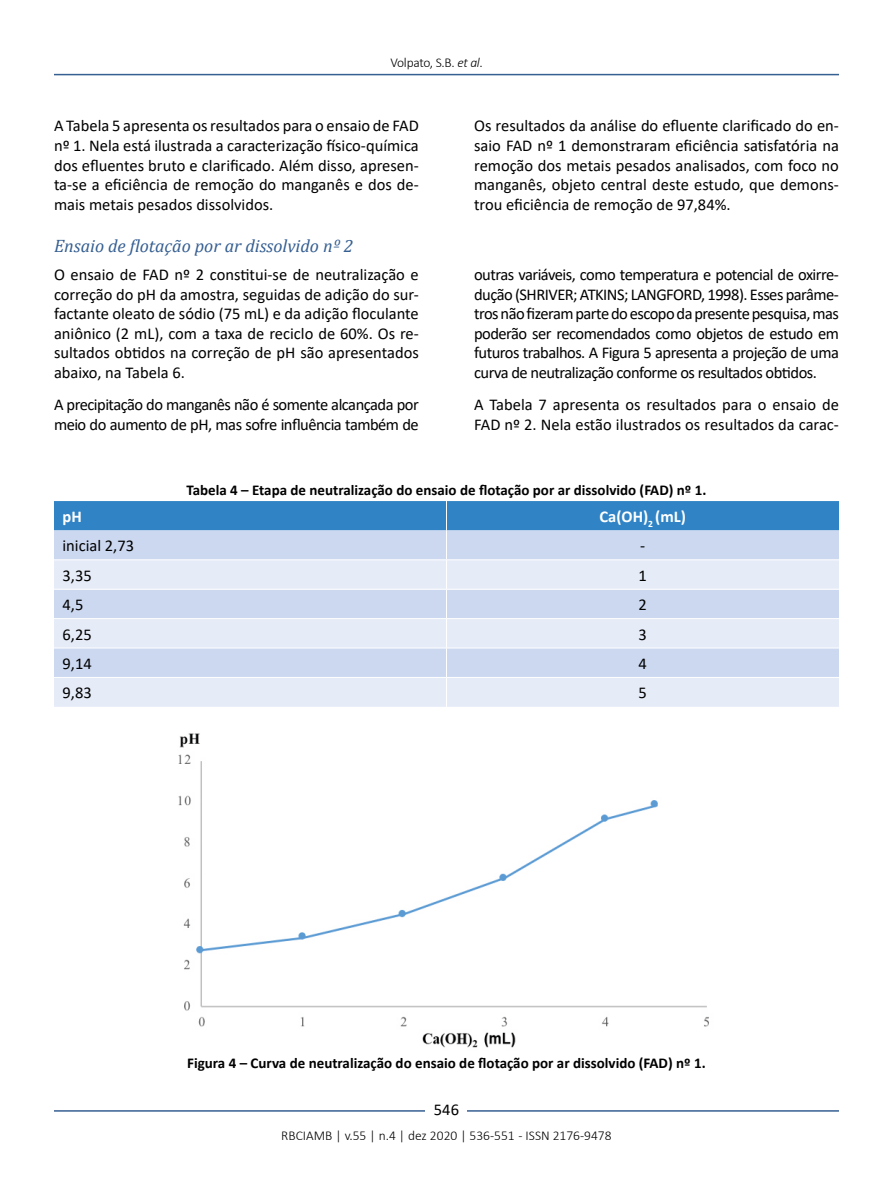
<style>
.page{position:relative;width:893px;height:1191px;background:#fff}
.page>*{position:absolute;margin:0;border:0;box-sizing:border-box;transform-origin:0 0}
.t1{font:italic 18px "Cambria";color:#365f92}
.t2{font:16.5px/19.5px "Calibri";color:#000;text-align:justify}
.t3{font:16.5px/19.5px "Calibri";letter-spacing:-.03em;color:#000}
.t4{font:700 16.5px "Calibri";color:#fff}
.t5{font:700 15px "Calibri";color:#000}
.t6{font:300 13.5px "Calibri";color:#000}
.t7{font:300 13.5px "Calibri";letter-spacing:-.025em;color:#000}
.s1{font-style:italic}
</style>
<div class="page">
<hr style="left:54px;top:74px;width:785px;height:1px;background:#365f92">
<hr style="left:54px;top:1110px;width:785px;height:1px;background:#365f92">
<div style="left:426px;top:1096px;width:41px;height:26px;background:#fff"></div>
<svg style="left:54px;top:501px;width:785px;height:206px;background:#c1d5ed"></svg>
<img style="left:178px;top:733px;width:531px;height:315px">
<p class="t7" style="left:390px;top:54px;width:94px">Volpato, S.B. <span class="s1">et al</span>.</p>
<p class="t2" style="left:54px;top:116px;width:366px">A Tabela 5 apresenta os resultados para o ensaio de FAD nº 1. Nela está ilustrada a caracterização físico‑química dos efluentes bruto e clarificado. Além disso, apresen&shy;ta-se a eficiência de remoção do manganês e dos de&shy;mais metais pesados dissolvidos.</p>
<p class="t2" style="left:474px;top:116px;width:366px">Os resultados da análise do efluente clarificado do en&shy;saio FAD nº 1 demonstraram eficiência satisfatória na remoção dos metais pesados analisados, com foco no manganês, objeto central deste estudo, que demons&shy;trou eficiência de remoção de 97,84%.</p>
<p class="t1" style="left:54px;top:233px;width:301px">Ensaio de flotação por ar dissolvido nº 2</p>
<p class="t2" style="left:54px;top:265px;width:366px">O ensaio de FAD nº 2 constitui-se de neutralização e correção do pH da amostra, seguidas de adição do sur&shy;factante oleato de sódio (75 mL) e da adição floculante aniônico (2 mL), com a taxa de reciclo de 60%. Os re&shy;sultados obtidos na correção de pH são apresentados abaixo, na Tabela 6.</p>
<p class="t3" style="left:54px;top:394px;width:366px">A precipitação do manganês não é somente alcançada por meio do aumento de pH, mas sofre influência também de</p>
<p class="t2" style="left:474px;top:265px;width:366px">outras variáveis, como temperatura e potencial de oxirre&shy;dução (SHRIVER; ATKINS; LANGFORD, 1998). Esses parâme&shy;tros não fizeram parte do escopo da presente pesquisa, mas poderão ser recomendados como objetos de estudo em futuros trabalhos. A -Figura 5 apresenta a projeção de uma curva de neutralização conforme os resultados obtidos.</p>
<p class="t2" style="left:474px;top:394px;width:366px">A Tabela 7 apresenta os resultados para o ensaio de<br>FAD nº 2. Nela estão ilustrados os resultados da carac-</p>
<p class="t5" style="left:186px;top:479px;width:521px">Tabela 4 – Etapa de neutralização do ensaio de flotação por ar dissolvido (FAD) nº 1.</p>
<p class="t4" style="left:63px;top:505px;width:21px">pH</p>
<p class="t4" style="left:599px;top:505px;width:88px">Ca(OH)<sub>2</sub> (mL)</p>
<p class="t2" style="left:63px;top:535px;width:73px">inicial 2,73</p>
<p class="t2" style="left:640px;top:535px;width:7px">-</p>
<p class="t2" style="left:63px;top:565px;width:31px">3,35</p>
<p class="t2" style="left:639px;top:565px;width:10px">1</p>
<p class="t2" style="left:63px;top:594px;width:22px">4,5</p>
<p class="t2" style="left:639px;top:594px;width:10px">2</p>
<p class="t2" style="left:63px;top:624px;width:31px">6,25</p>
<p class="t2" style="left:639px;top:624px;width:10px">3</p>
<p class="t2" style="left:63px;top:653px;width:31px">9,14</p>
<p class="t2" style="left:639px;top:653px;width:10px">4</p>
<p class="t2" style="left:63px;top:682px;width:31px">9,83</p>
<p class="t2" style="left:639px;top:682px;width:10px">5</p>
<p class="t5" style="left:187px;top:1052px;width:520px">Figura 4 – Curva de neutralização do ensaio de flotação por ar dissolvido (FAD) nº 1.</p>
<p class="t2" style="left:434px;top:1099px;width:27px">546</p>
<p class="t6" style="left:281px;top:1126px;width:332px">RBCIAMB | v.55 | n.4 | dez 2020 | 536-551 - ISSN 2176-9478</p>
</div>
